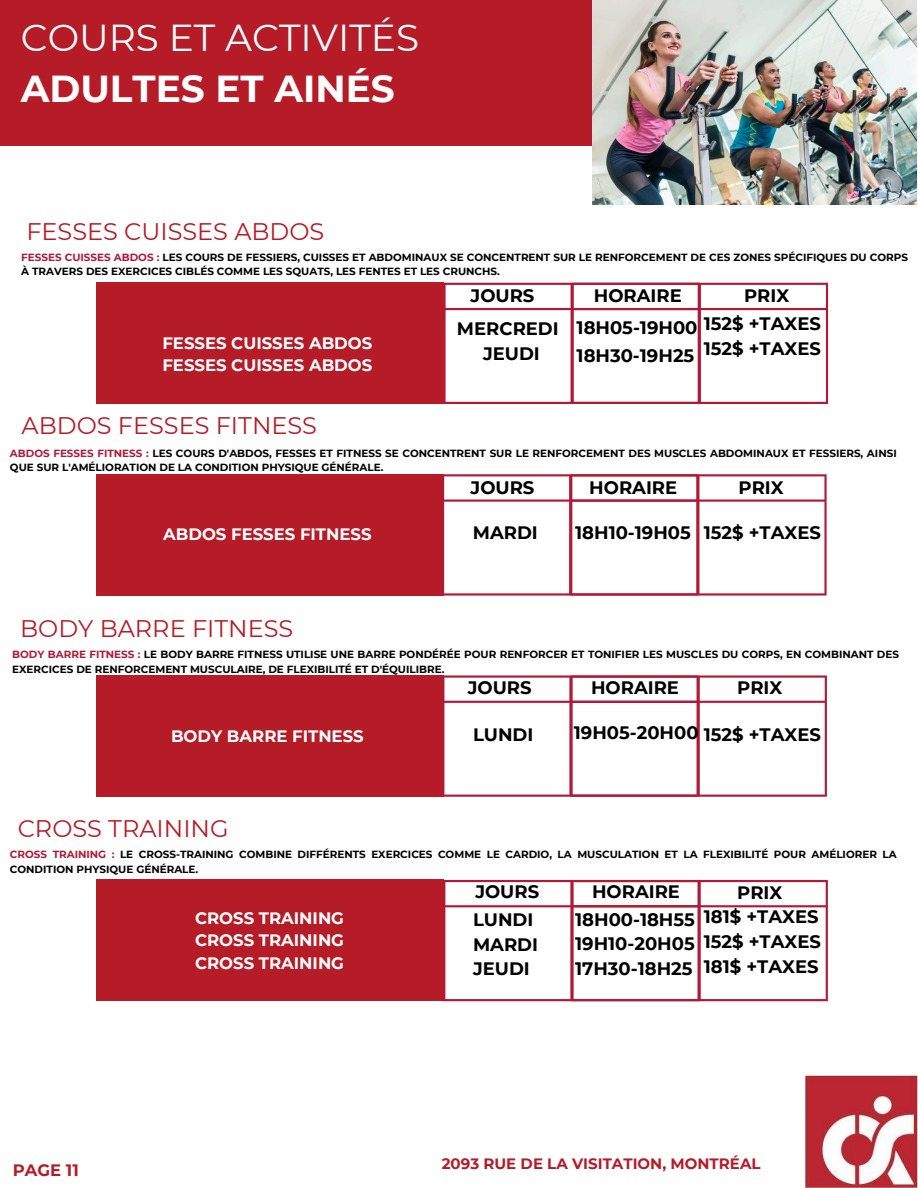
<style>
.page{position:relative;width:918px;height:1188px;background:#fff}
.page>*{position:absolute;margin:0;border:0;box-sizing:border-box;transform-origin:0 0}
.t1{font:37.5px/51.8px "Montserrat";color:#fff}
.t2{font:24px "Montserrat";color:#b51c27}
.t3{font:700 18px/24.8px "Montserrat";color:#000}
.t4{font:700 16.5px/22.5px "Montserrat";color:#fff}
.t5{font:700 16.5px "Montserrat";color:#b51c27}
.t6{font:700 15px "Montserrat";color:#b51c27}
.t7{font:700 10.35px/14.4px "Montserrat";color:#000}
.s1{font-weight:700}
.s2{color:#b21937}
</style>
<div class="page">
<img style="left:805px;top:1075px;width:113px;height:113px">
<div style="left:0;top:0;width:593px;height:145px;background:#b51c27"></div>
<img style="left:592px;top:0;width:324px;height:205px">
<div style="left:96px;top:474px;width:347px;height:121px;background:#b51c27"></div>
<svg style="left:442px;top:474px;width:385px;height:122px"></svg>
<div style="left:96px;top:283px;width:347px;height:121px;background:#b51c27"></div>
<svg style="left:443px;top:283px;width:385px;height:121px"></svg>
<div style="left:96px;top:675px;width:347px;height:121px;background:#b51c27"></div>
<svg style="left:442px;top:675px;width:385px;height:122px"></svg>
<div style="left:96px;top:880px;width:347px;height:121px;background:#b51c27"></div>
<svg style="left:443px;top:880px;width:385px;height:121px"></svg>
<p class="t1" style="left:21px;top:11px;width:400px">COURS ET ACTIVITÉS<br><span class="s1">ADULTES ET AINÉS</span></p>
<h3 class="t2" style="left:26px;top:217px;width:299px">FESSES CUISSES ABDOS</h3>
<h3 class="t7" style="left:21px;top:250px;width:888px"><span class="s2">FESSES CUISSES ABDOS :</span> LES COURS DE FESSIERS, CUISSES ET ABDOMINAUX SE CONCENTRENT SUR LE RENFORCEMENT DE CES ZONES SPÉCIFIQUES DU CORPS<br>À TRAVERS DES EXERCICES CIBLÉS COMME LES SQUATS, LES FENTES ET LES CRUNCHS.</h3>
<h3 class="t4" style="left:162px;top:332px;width:211px">FESSES CUISSES ABDOS<br>FESSES CUISSES ABDOS</h3>
<h2 class="t3" style="left:471px;top:283px;width:65px">JOURS</h2>
<p class="t3" style="left:594px;top:283px;width:89px">HORAIRE</p>
<h3 class="t3" style="left:744px;top:283px;width:47px">PRIX</h3>
<h3 class="t3" style="left:704px;top:311px;width:119px">152$ +TAXES<br>152$ +TAXES</h3>
<h3 class="t3" style="left:457px;top:316px;width:103px">MERCREDI</h3>
<h3 class="t3" style="left:577px;top:315px;width:122px">18H05-19H00</h3>
<p class="t3" style="left:577px;top:343px;width:119px">18H30-19H25</p>
<p class="t3" style="left:483px;top:341px;width:58px">JEUDI</p>
<p class="t2" style="left:22px;top:411px;width:297px">ABDOS FESSES FITNESS</p>
<h3 class="t7" style="left:10px;top:446px;width:888px"><span class="s2">ABDOS FESSES FITNESS :</span> LES COURS D'ABDOS, FESSES ET FITNESS SE CONCENTRENT SUR LE RENFORCEMENT DES MUSCLES ABDOMINAUX ET FESSIERS, AINSI<br>QUE SUR L'AMÉLIORATION DE LA CONDITION PHYSIQUE GÉNÉRALE.</h3>
<p class="t4" style="left:163px;top:523px;width:210px">ABDOS FESSES FITNESS</p>
<h3 class="t3" style="left:471px;top:475px;width:65px">JOURS</h3>
<h3 class="t3" style="left:589px;top:475px;width:89px">HORAIRE</h3>
<h3 class="t3" style="left:738px;top:475px;width:47px">PRIX</h3>
<p class="t3" style="left:473px;top:521px;width:66px">MARDI</p>
<h3 class="t3" style="left:575px;top:521px;width:117px">18H10-19H05</h3>
<h3 class="t3" style="left:704px;top:520px;width:119px">152$ +TAXES</h3>
<h3 class="t2" style="left:20px;top:614px;width:275px">BODY BARRE FITNESS</h3>
<h3 class="t7" style="left:12px;top:647px;width:888px"><span class="s2">BODY BARRE FITNESS :</span> LE BODY BARRE FITNESS UTILISE UNE BARRE PONDÉRÉE POUR RENFORCER ET TONIFIER LES MUSCLES DU CORPS, EN COMBINANT DES<br>EXERCICES DE RENFORCEMENT MUSCULAIRE, DE FLEXIBILITÉ ET D'ÉQUILIBRE.</h3>
<h3 class="t4" style="left:171px;top:724px;width:194px">BODY BARRE FITNESS</h3>
<h2 class="t3" style="left:468px;top:675px;width:65px">JOURS</h2>
<p class="t3" style="left:591px;top:675px;width:89px">HORAIRE</p>
<h3 class="t3" style="left:737px;top:675px;width:47px">PRIX</h3>
<p class="t3" style="left:473px;top:722px;width:62px">LUNDI</p>
<h3 class="t3" style="left:574px;top:721px;width:249px">19H05-20H00 152$ +TAXES</h3>
<p class="t2" style="left:18px;top:814px;width:212px">CROSS TRAINING</p>
<h3 class="t7" style="left:10px;top:847px;width:888px"><span class="s2">CROSS TRAINING :</span> LE CROSS-TRAINING COMBINE DIFFÉRENTS EXERCICES COMME LE CARDIO, LA MUSCULATION ET LA FLEXIBILITÉ POUR AMÉLIORER LA<br>CONDITION PHYSIQUE GÉNÉRALE.</h3>
<h3 class="t4" style="left:195px;top:906px;width:150px;text-align:justify">CROSS TRAINING CROSS TRAINING CROSS TRAINING</h3>
<h3 class="t3" style="left:475px;top:879px;width:65px">JOURS</h3>
<h3 class="t3" style="left:592px;top:879px;width:89px">HORAIRE</h3>
<h2 class="t3" style="left:737px;top:880px;width:47px">PRIX</h2>
<p class="t3" style="left:473px;top:907px;width:66px">LUNDI<br>MARDI<br>JEUDI</p>
<h3 class="t3" style="left:575px;top:907px;width:121px">18H00-18H55</h3>
<h3 class="t3" style="left:704px;top:905px;width:119px">181$ +TAXES<br>152$ +TAXES<br>181$ +TAXES</h3>
<p class="t3" style="left:575px;top:932px;width:121px">19H10-20H05<br>17H30-18H25</p>
<h2 class="t5" style="left:13px;top:1160px;width:68px">PAGE 11</h2>
<h1 class="t6" style="left:442px;top:1154px;width:320px">2093 RUE DE LA VISITATION, MONTRÉAL</h1>
</div>
